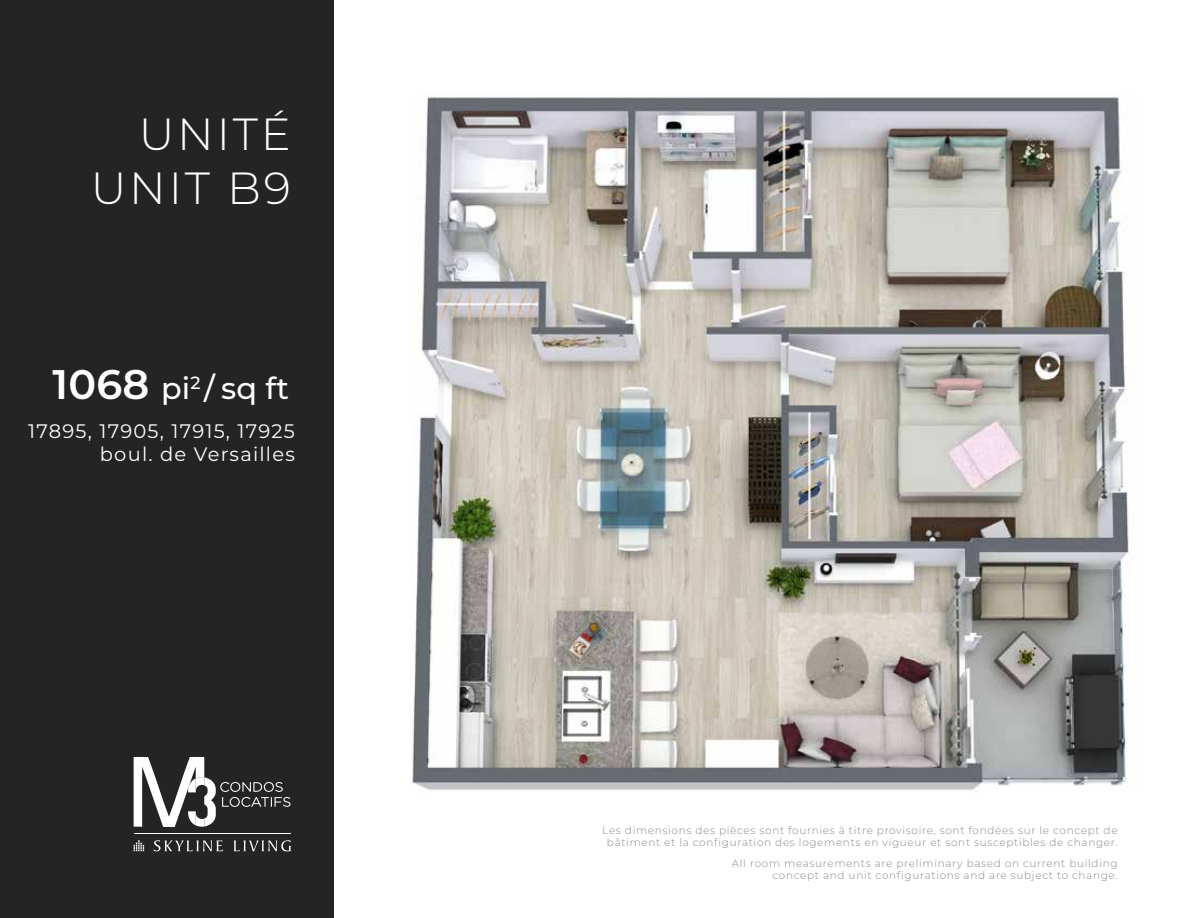
<style>
.page{position:relative;width:1188px;height:918px;background:#fff}
.page>*{position:absolute;margin:0;border:0;box-sizing:border-box;transform-origin:0 0}
.t1{font:300 45px/54px "Montserrat";letter-spacing:.06em;color:#fff;text-align:right}
.t2{font:500 30.3px "Montserrat";color:#fff}
.t3{font:19.5px/23.4px "Montserrat";letter-spacing:.06em;color:#fff;text-align:right}
.t4{font:300 10.5px/12.6px "Montserrat";letter-spacing:.06em;color:#87898b;text-align:center}
.s1{font-weight:600;font-size:41.25px}
</style>
<div class="page">
<div style="left:0;top:0;width:334px;height:918px;background:#242424"></div>
<svg style="left:134px;top:757px;width:157px;height:70px"></svg>
<svg style="left:154px;top:840px;width:69px;height:11px"></svg>
<svg style="left:234px;top:840px;width:57px;height:11px"></svg>
<svg style="left:134px;top:840px;width:10px;height:11px"></svg>
<hr style="left:134px;top:833px;width:157px;height:1px;background:#fff">
<img style="left:411px;top:94px;width:718px;height:696px">
<h1 class="t1" style="left:91px;top:106px;width:202px">UNITÉ<br>UNIT B9</h1>
<h2 class="t2" style="left:53px;top:367px;width:238px"><span class="s1">1068</span> pi<sup>2</sup> / sq ft</h2>
<h3 class="t3" style="left:28px;top:419px;width:268px">17895, 17905, 17915, 17925 boul. de Versailles</h3>
<p class="t4" style="left:602px;top:823px;width:517px">Les dimensions des pièces sont fournies à titre provisoire, sont fondées sur le concept de bâtiment et la configuration des logements en vigueur et sont susceptibles de changer.</p>
<p class="t4" style="left:732px;top:856px;width:387px;text-align:right">All room measurements are preliminary based on current building concept and unit configurations and are subject to change.</p>
</div>
